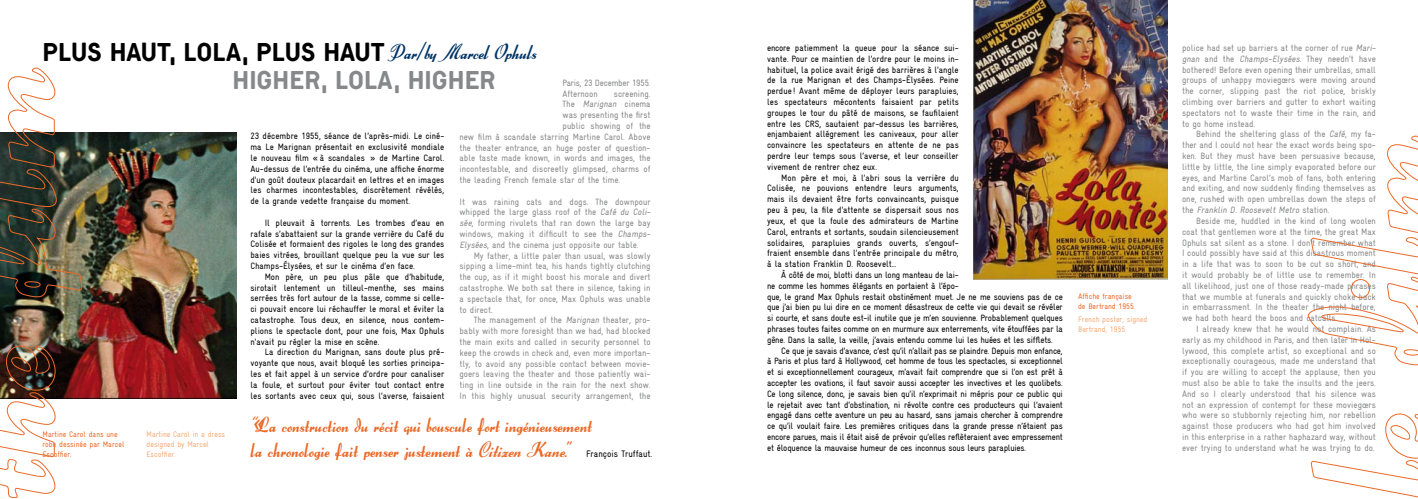
<style>
.page{position:relative;width:1418px;height:499px;background:#fff}
.page>*{position:absolute;margin:0;border:0;box-sizing:border-box;transform-origin:0 0}
.t1{font:24px "Cinematheque";color:#000}
.t2{font:24px "Cinematheque";color:#878889}
.t3{font:23px/25px "Forelle";color:#eb6a28}
.t4{font:italic 23px "Forelle";color:#003466}
.t5{font:condensed 9.5px "Gravur";color:#000}
.t6{font:condensed 9.2px/10.8px "Gravur";letter-spacing:-.02em;color:#000;text-align:justify}
.t7{font:condensed 9.2px/10.8px "Gravur";color:#878889;text-align:justify}
.t8{font:condensed 9.2px/10.8px "Gravur";letter-spacing:-.02em;color:#878889}
.t9{font:condensed 8px/10px "Gravur";color:#eb6a28}
.t10{font:condensed 8px/10px "Gravur";color:#f5aa78}
.s1{font-style:italic}
</style>
<div class="page">
<img style="left:973px;top:0;width:194px;height:279px">
<img style="left:0;top:133px;width:236px;height:265px">
<img style="left:0;top:345px;width:56px;height:153px">
<img style="left:0;top:68px;width:82px;height:229px">
<svg style="left:1310px;top:413px;width:107px;height:85px"></svg>
<svg style="left:1307px;top:136px;width:110px;height:229px"></svg>
<h2 class="t4" style="left:388px;top:39px;width:154px">Par/byMarcelOphuls</h2>
<h1 class="t1" style="left:43px;top:36px;width:343px">PLUS HAUT, LOLA, PLUS HAUT</h1>
<h1 class="t2" style="left:232px;top:64px;width:265px">HIGHER, LOLA, higher</h1>
<p class="t8" style="left:562px;top:77px;width:89px">Paris, 23 December 1955.<br>Afternoon</p>
<p class="t7" style="left:614px;top:88px;width:38px">screening.</p>
<p class="t7" style="left:562px;top:99px;width:89px">The <span class="s1">Marignan</span> cinema</p>
<p class="t7" style="left:562px;top:110px;width:89px">was presenting the first</p>
<p class="t7" style="left:562px;top:120px;width:89px">public showing of the</p>
<p class="t7" style="left:459px;top:131px;width:192px">new film à scandale starring Martine Carol. Above</p>
<p class="t7" style="left:459px;top:142px;width:193px">the theater entrance, an huge poster of question-</p>
<p class="t7" style="left:459px;top:153px;width:193px">able taste made known, in words and images, the</p>
<p class="t7" style="left:459px;top:164px;width:193px">incontestable, and discreetly glimpsed, charms of</p>
<p class="t7" style="left:459px;top:174px;width:162px">the leading French female star of the time.</p>
<p class="t7" style="left:459px;top:196px;width:194px;text-align:left">It was raining cats and dogs. The downpour whipped the large glass roof of the <span class="s1">Café du Coli&shy;sée</span>, forming rivulets that ran down the large bay windows, making it difficult to see the <span class="s1">Champs-Elysées</span>, and the cinema just opposite our table.</p>
<p class="t7" style="left:459px;top:250px;width:193px;text-indent:14px">My father, a little paler than usual, was slowly sipping a lime-mint tea, his hands tightly clutching the cup, as if it might boost his morale and divert catastrophe. We both sat there in silence, taking in a spectacle that, for once, Max Ophuls was unable to direct.</p>
<p class="t7" style="left:459px;top:315px;width:193px;text-indent:14px">The management of the <span class="s1">Marignan</span> theater, pro&shy;bably with more foresight than we had, had blocked the main exits and called in security personnel to keep the crowds in check and, even more importan&shy;tly, to avoid any possible contact between movie&shy;goers leaving the theater and those patiently wai&shy;ting in line outside in the rain for the next show.<br>In this highly unusual security arrangement, the</p>
<p class="t6" style="left:250px;top:131px;width:195px">23 décembre 1955, séance de l’après-midi. Le ciné&shy;ma Le Marignan présentait en exclusivité mondiale le nouveau film «à scandales » de Martine Carol.<br>Au-dessus de l’entrée du cinéma, une affiche énorme d’un goût douteux placardait en lettres et en images les charmes incontestables, discrètement révélés, de la grande vedette française du moment.</p>
<p class="t6" style="left:250px;top:217px;width:195px;text-indent:14px">Il pleuvait à torrents. Les trombes d’eau en rafale s’abattaient sur la grande verrière du Café du Colisée et formaient des rigoles le long des grandes baies vitrées, brouillant quelque peu la vue sur les Champs-Élysées, et sur le cinéma d’en face.</p>
<p class="t6" style="left:250px;top:271px;width:195px;text-indent:14px">Mon père, un peu plus pâle que d’habitude, sirotait lentement un tilleul-menthe, ses mains serrées très fort autour de la tasse, comme si celle&shy;ci pouvait encore lui réchauffer le moral et éviter la catastrophe. Tous deux, en silence, nous contem&shy;plions le spectacle dont, pour une fois, Max Ophuls n’avait pu régler la mise en scène.</p>
<p class="t6" style="left:250px;top:347px;width:195px;text-indent:14px">La direction du Marignan, sans doute plus pré&shy;voyante que nous, avait bloqué les sorties principa&shy;les et fait appel à un service d’ordre pour canaliser la foule, et surtout pour éviter tout contact entre les sortants avec ceux qui, sous l’averse, faisaient</p>
<h2 class="t3" style="left:250px;top:412px;width:343px"><span class="s1">«‘‘</span>La construction du récit qui bouscule fort ingénieusement la chronologie fait penser justement à <span class="s1">CitizenKane</span>.’’</h2>
<p class="t9" style="left:43px;top:429px;width:83px">Martine Carol dans une robe dessinée par Marcel<br>Escoffier.</p>
<p class="t10" style="left:146px;top:429px;width:80px">Martine Carol in a dress designed by Marcel<br>Escoffier.</p>
<p class="t5" style="left:586px;top:448px;width:68px">François Truffaut.</p>
<p class="t6" style="left:767px;top:42px;width:193px">encore patiemment la queue pour la séance sui&shy;vante. Pour ce maintien de l’ordre pour le moins in&shy;habituel, la police avait érigé des barrières à l’angle de la rue Marignan et des Champs-Élysées. Peine perdue ! Avant même de déployer leurs parapluies, les spectateurs mécontents faisaient par petits groupes le tour du pâté de maisons, se faufilaient entre les CRS, sautaient par-dessus les barrières, enjambaient allégrement les caniveaux, pour aller convaincre les spectateurs en attente de ne pas perdre leur temps sous l’averse, et leur conseiller vivement de rentrer chez eux.</p>
<p class="t6" style="left:767px;top:172px;width:193px;text-indent:14px">Mon père et moi, à l’abri sous la verrière du Colisée, ne pouvions entendre leurs arguments, mais ils devaient être forts convaincants, puisque peu à peu, la file d’attente se dispersait sous nos yeux, et que la foule des admirateurs de Martine Carol, entrants et sortants, soudain silencieusement solidaires, parapluies grands ouverts, s’engouf&shy;fraient ensemble dans l’entrée principale du métro, à la station Franklin D. Roosevelt…</p>
<p class="t6" style="left:767px;top:269px;width:297px;text-align:left;text-indent:14px">À côté de moi, blotti dans un long manteau de lai-<br>ne comme les hommes élégants en portaient à l’épo-<br>que, le grand Max Ophuls restait obstinément muet. Je ne me souviens pas de ce que j’ai bien pu lui dire en ce moment désastreux de cette vie qui devait se révéler si courte, et sans doute est-il inutile que je m’en souvienne. Probablement quelques phrases toutes faites comme on en murmure aux enterrements, vite étouffées par la gêne. Dans la salle, la veille, j’avais entendu comme lui les huées et les sifflets.</p>
<p class="t6" style="left:767px;top:345px;width:297px;text-indent:14px">Ce que je savais d’avance, c’est qu’il n’allait pas se plaindre. Depuis mon enfance, à Paris et plus tard à Hollywood, cet homme de tous les spectacles, si exceptionnel et si exceptionnellement courageux, m’avait fait comprendre que si l’on est prêt à accepter les ovations, il faut savoir aussi accepter les invectives et les quolibets.<br>Ce long silence, donc, je savais bien qu’il n’exprimait ni mépris pour ce public qui le rejetait avec tant d’obstination, ni révolte contre ces producteurs qui l’avaient engagé dans cette aventure un peu au hasard, sans jamais chercher à comprendre ce qu’il voulait faire. Les premières critiques dans la grande presse n’étaient pas encore parues, mais il était aisé de prévoir qu’elles reflèteraient avec empressement et éloquence la mauvaise humeur de ces inconnus sous leurs parapluies.</p>
<p class="t9" style="left:1078px;top:291px;width:59px">Affiche française de Bertrand 1955.</p>
<p class="t10" style="left:1078px;top:314px;width:71px">French poster, signed<br>Bertrand, 1955.</p>
<p class="t7" style="left:1182px;top:42px;width:197px;text-align:left">police had set up barriers at the corner of rue <span class="s1">Mari&shy;gnan</span> a n d t h e <span class="s1">Champs-Elysées</span>. T h ey n e e d n’t h av e bothered! Before even opening their umbrellas, small groups of unhappy moviegœrs were moving around the corner, slipping past the riot police, briskly climbing over barriers and gutter to exhort waiting spectators not to waste their time in the rain, and to go home instead.</p>
<p class="t7" style="left:1182px;top:129px;width:195px;text-indent:14px">Behind the sheltering glass of the <span class="s1">Café</span>, my fa&shy;ther and I could not hear the exact words being spo&shy;ken. But they must have been persuasive because, little by little, the line simply evaporated before our eyes, and Martine Carol’s mob of fans, both entering and exiting, and now suddenly finding themselves as one, rushed with open umbrellas down the steps of t h e <span class="s1">Franklin D. Roosevelt Metro</span> s t a t i o n .</p>
<p class="t7" style="left:1182px;top:215px;width:195px;text-indent:14px">Beside me, huddled in the kind of long woolen coat that gentlemen wore at the time, the great Max Ophuls sat silent as a stone. I don’t remember what I could possibly have said at this disastrous moment in a life that was to soon to be cut so short, and it would probably be of little use to remember. In all likelihood, just one of those ready-made phrases that we mumble at funerals and quickly choke back in embarrassment. In the theater the night before, we had both heard the boos and catcalls.</p>
<p class="t7" style="left:1182px;top:323px;width:195px;text-indent:14px">I already knew that he would not complain. As early as my childhood in Paris, and then later in Hol&shy;lywood, this complete artist, so exceptional and so exceptionally courageous, made me understand that if you are willing to accept the applause, then you must also be able to take the insults and the jeers.<br>And so I clearly understood that his silence was not an expression of contempt for these moviegœrs who were so stubbornly rejecting him, nor rebellion against those producers who had got him involved in this enterprise in a rather haphazard way, without ever trying to understand what he was trying to do.</p>
</div>
